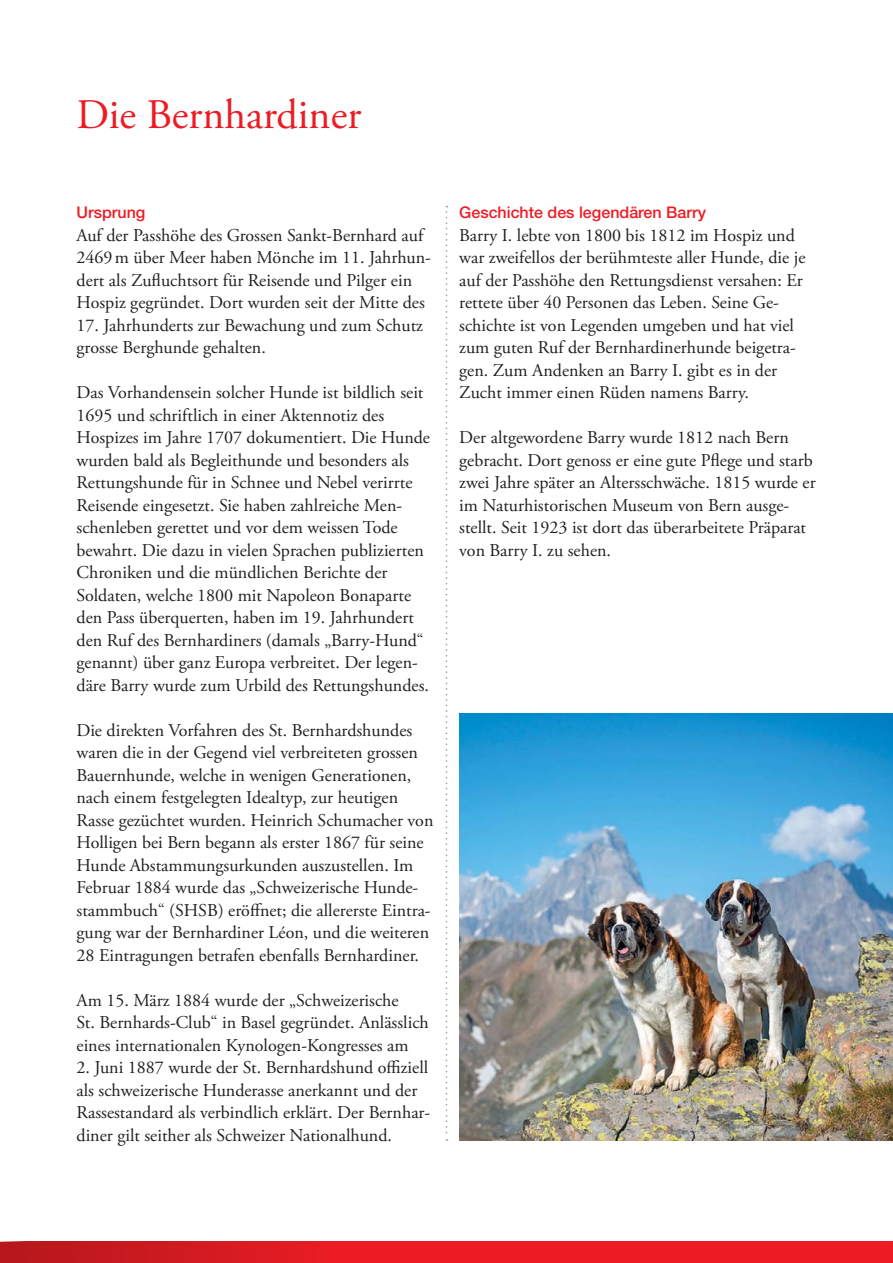
<style>
.page{position:relative;width:893px;height:1263px;background:#fff}
.page>*{position:absolute;margin:0;border:0;box-sizing:border-box;transform-origin:0 0}
.t1{font:42px "Adobe Garamond Pro";color:#ed1c24}
.t2{font:18px/22.5px "Adobe Garamond Pro";color:#231f20}
.t3{font:500 16.05px "Helvetica Neue";color:#ed1c24}
</style>
<div class="page">
<svg style="left:0;top:1242px;width:893px;height:21px;background:#e11b22"></svg>
<svg style="left:446px;top:206px;width:1px;height:935px"></svg>
<img style="left:459px;top:713px;width:434px;height:428px">
<h1 class="t1" style="left:77px;top:98px;width:286px">Die Bernhardiner</h1>
<p class="t3" style="left:77px;top:207px;width:70px">Ursprung</p>
<p class="t2" style="left:77px;top:225px;width:356px">Auf der Passhöhe des Grossen Sankt-Bernhard auf 2469 m über Meer haben Mönche im 11. Jahrhun&shy;dert als Zufluchtsort für Reisende und Pilger ein Hospiz gegründet. Dort wurden seit der Mitte des</p>
<p class="t2" style="left:77px;top:315px;width:348px">17. Jahrhunderts zur Bewachung und zum Schutz grosse Berghunde gehalten.</p>
<p class="t2" style="left:77px;top:383px;width:355px">Das Vorhandensein solcher Hunde ist bildlich seit 1695 und schriftlich in einer Aktennotiz des Hospizes im Jahre 1707 dokumentiert. Die Hunde wurden bald als Begleithunde und besonders als Rettungshunde für in Schnee und Nebel verirrte Reisende eingesetzt. Sie haben zahlreiche Men&shy;schenleben gerettet und vor dem weissen Tode bewahrt. Die dazu in vielen Sprachen publizierten Chroniken und die mündlichen Berichte der Soldaten, welche 1800 mit Napoleon Bonaparte den Pass überquerten, haben im 19. Jahrhundert den Ruf des Bernhardiners (damals „Barry-Hund“ genannt) über ganz Europa verbreitet. Der legen&shy;däre Barry wurde zum Urbild des Rettungshundes.</p>
<p class="t2" style="left:77px;top:720px;width:358px">Die direkten Vorfahren des St. Bernhardshundes waren die in der Gegend viel verbreiteten grossen Bauernhunde, welche in wenigen Generationen, nach einem festgelegten Idealtyp, zur heutigen Rasse gezüchtet wurden. Heinrich Schumacher von Holligen bei Bern begann als erster 1867 für seine Hunde Abstammungsurkunden auszustellen. Im Februar 1884 wurde das „Schweizerische Hunde&shy;stammbuch“ (SHSB) eröffnet; die allererste Eintra&shy;gung war der Bernhardiner Léon, und die weiteren 28 Eintragungen betrafen ebenfalls Bernhardiner.</p>
<p class="t2" style="left:77px;top:990px;width:354px">Am 15. März 1884 wurde der „Schweizerische<br>St. Bernhards-Club“ in Basel gegründet. Anlässlich eines internationalen Kynologen-Kongresses am</p>
<p class="t2" style="left:77px;top:1058px;width:355px">2. Juni 1887 wurde der St. Bernhardshund offiziell als schweizerische Hunderasse anerkannt und der Rassestandard als verbindlich erklärt. Der Bernhar&shy;diner gilt seither als Schweizer Nationalhund.</p>
<p class="t3" style="left:459px;top:207px;width:248px">Geschichte des legendären Barry</p>
<p class="t2" style="left:459px;top:225px;width:348px">Barry I. lebte von 1800 bis 1812 im Hospiz und war zweifellos der berühmteste aller Hunde, die je auf der Passhöhe den Rettungsdienst versahen: Er rettete über 40 Personen das Leben. Seine Ge&shy;schichte ist von Legenden umgeben und hat viel zum guten Ruf der Bernhardinerhunde beigetra&shy;gen. Zum Andenken an Barry I. gibt es in der Zucht immer einen Rüden namens Barry.</p>
<p class="t2" style="left:459px;top:428px;width:358px">Der altgewordene Barry wurde 1812 nach Bern gebracht. Dort genoss er eine gute Pflege und starb zwei Jahre später an Altersschwäche. 1815 wurde er im Naturhistorischen Museum von Bern ausge&shy;stellt. Seit 1923 ist dort das überarbeitete Präparat von Barry I. zu sehen.</p>
</div>
